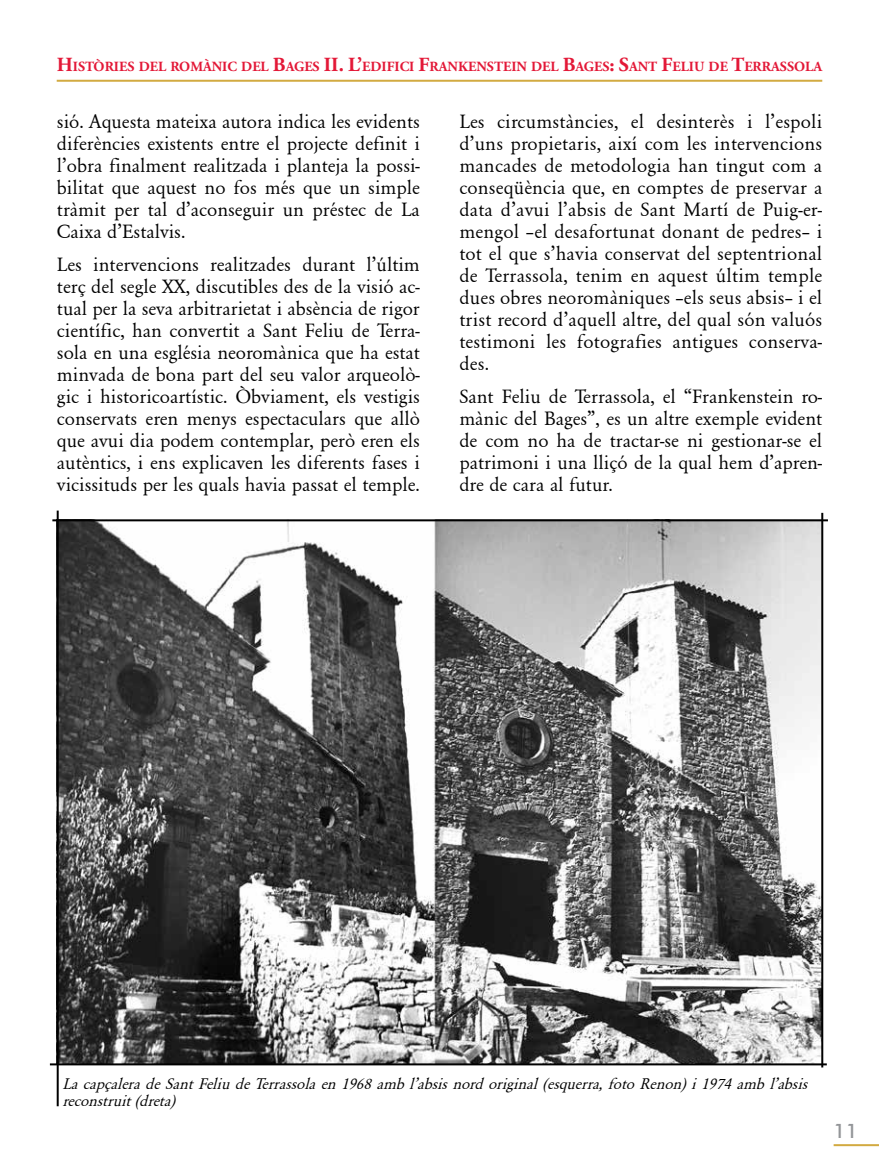
<style>
.page{position:relative;width:879px;height:1163px;background:#fff}
.page>*{position:absolute;margin:0;border:0;box-sizing:border-box;transform-origin:0 0}
.t1{font:20px/22px "Garamond";color:#000;text-align:justify}
.t2{font:500 20px "Futura BT";color:#939598}
.t3{font:italic 16px/17.6px "Garamond";color:#000}
.t4{font:700 14px "Adobe Garamond Pro";color:#e31837}
.s1{font-size:20px}
.s2{font-family:"Adobe Garamond Pro"}
</style>
<div class="page">
<hr style="left:833px;top:1143px;width:46px;height:2px;background:#d2aa41">
<img style="left:59px;top:521px;width:762px;height:542px">
<hr style="left:57px;top:80px;width:765px;height:2px;background:#d2aa41">
<hr style="left:52px;top:519px;width:776px;height:2px;background:#000">
<hr style="left:57px;top:510px;width:2px;height:596px;background:#000">
<hr style="left:821px;top:513px;width:2px;height:554px;background:#000">
<hr style="left:50px;top:1063px;width:777px;height:2px;background:#000">
<p class="t4" style="left:57px;top:59px;width:767px"><span class="s1">H</span>ISTÒRIES DEL ROMÀNIC DEL <span class="s1">B</span>AGES <span class="s1">II . L’</span>EDIFICI <span class="s1">F</span>RANKENSTEIN DEL <span class="s1">B</span>AGES<span class="s1">: S</span>ANT <span class="s1">F</span>ELIU DE <span class="s1">T</span>ERRASSOLA</p>
<p class="t1" style="left:57px;top:110px;width:364px">sió. Aquesta mateixa autora indica les evidents diferències existents entre el projecte definit i l’obra finalment realitzada i planteja la possi&shy;bilitat que aquest no fos més que un simple tràmit per tal d’aconseguir un préstec de La Caixa d’Estalvis.</p>
<p class="t1" style="left:57px;top:254px;width:364px">Les intervencions realitzades durant l’últim terç del segle XX, discutibles des de la visió ac&shy;tual per la seva arbitrarietat i absència de rigor científic, han convertit a Sant Feliu de Terra&shy;sola en una església neoromànica que ha estat minvada de bona part del seu valor arqueolò&shy;gic i historicoartístic. <span class="s2">Ò</span>bviament, els vestigis conservats eren menys espectaculars que allò que avui dia podem contemplar, però eren els autèntics, i ens explicaven les diferents fases i vicissituds per les quals havia passat el temple.</p>
<p class="t1" style="left:459px;top:110px;width:364px">Les circumstàncies, el desinterès i l’espoli d’uns propietaris, així com les intervencions mancades de metodologia han tingut com a conseqüència que, en comptes de preservar a data d’avui l’absis de Sant Martí de Puig-er&shy;mengol –el desafortunat donant de pedres– i tot el que s’havia conservat del septentrional de Terrassola, tenim en aquest últim temple dues obres neoromàniques –els seus absis– i el trist record d’aquell altre, del qual són valuós testimoni les fotografies antigues conserva&shy;des.</p>
<p class="t1" style="left:459px;top:386px;width:364px">Sant Feliu de Terrassola, el “Frankenstein ro&shy;mànic del Bages”, es un altre exemple evident de com no ha de tractar-se ni gestionar-se el patrimoni i una lliçó de la qual hem d’apren&shy;dre de cara al futur.</p>
<p class="t3" style="left:62px;top:1074px;width:746px">La capçalera de Sant Feliu de Terrassola en 1968 amb l’absis nord original (esquerra, foto Renon) i 1974 amb l’absis reconstruit (dreta)</p>
<p class="t2" style="left:833px;top:1118px;width:26px">11</p>
</div>
